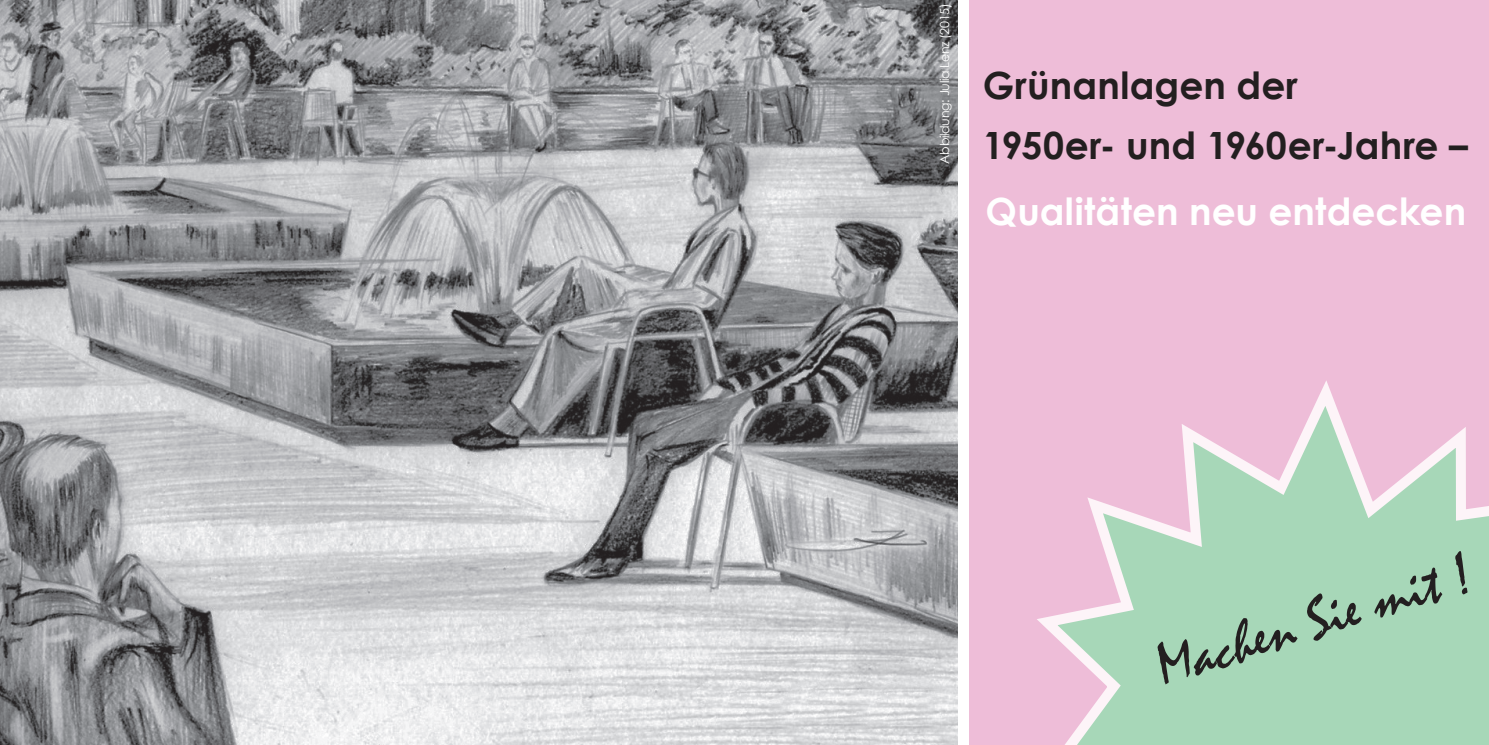
<style>
.page{position:relative;width:1489px;height:745px;background:#fff}
.page>*{position:absolute;margin:0;border:0;box-sizing:border-box;transform-origin:0 0}
.t1{font:60px "Mistral";color:#231f20}
.t2{font:700 37.5px/60px "Century Gothic";letter-spacing:.005em;color:#231f20}
.t3{font:700 37.5px "Century Gothic";color:#fff}
.t4{font:12.5px "Century Gothic";letter-spacing:-.025em;color:#fff}
</style>
<div class="page">
<div style="left:969px;top:0;width:519px;height:744px;background:#eebdd8"></div>
<svg style="left:1037px;top:380px;width:451px;height:364px"></svg>
<img style="left:0;top:0;width:957px;height:744px">
<p class="t4" style="left:935px;top:163px;width:161px;rotate:-90deg">Abbildung: Julia Lenz (2015)</p>
<p class="t2" style="left:982px;top:54px;width:486px">Grünanlagen der<br>1950er- und 1960er-Jahre –</p>
<p class="t3" style="left:985px;top:183px;width:482px">Qualitäten neu entdecken</p>
<h1 class="t1" style="left:1147px;top:632px;width:327px;rotate:-17deg">Machen Sie mit !</h1>
</div>
